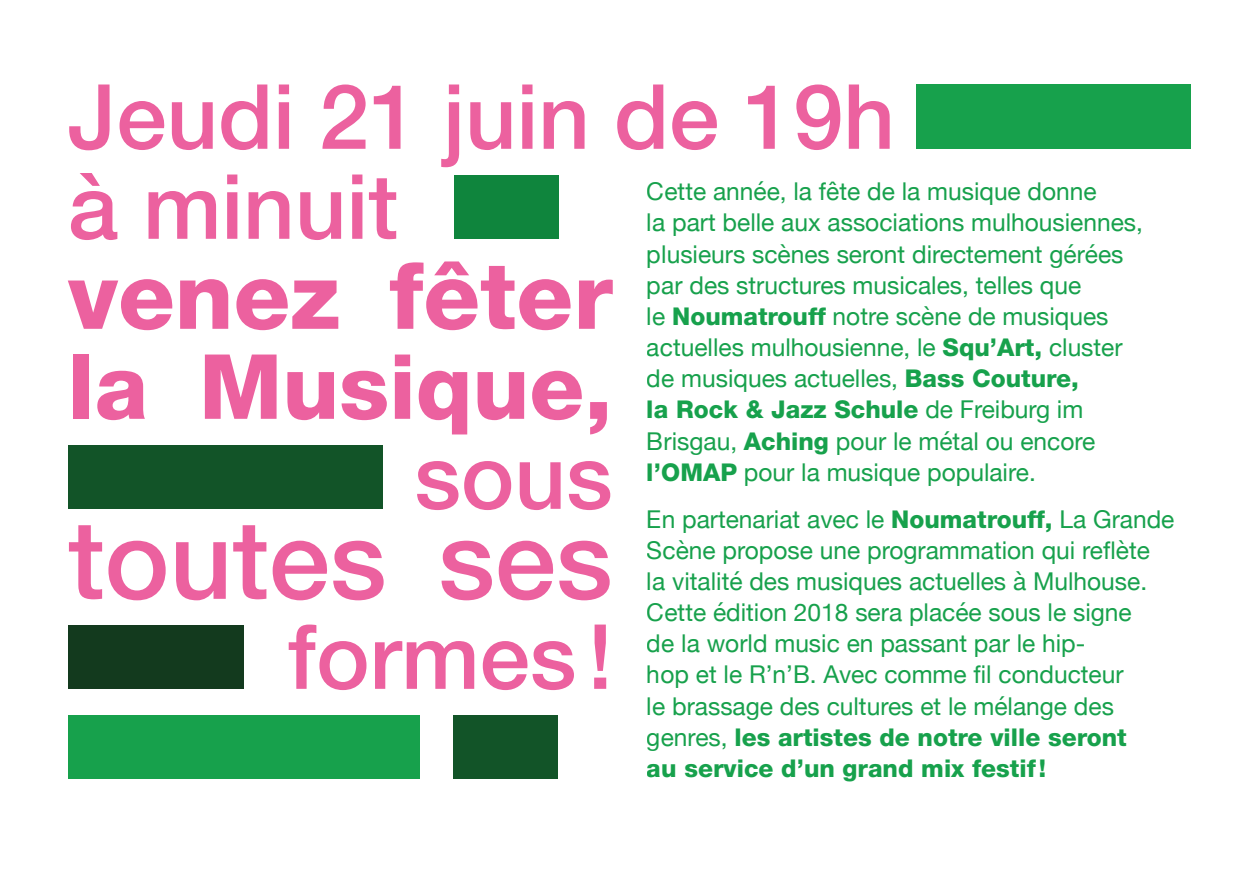
<style>
.page{position:relative;width:1259px;height:893px;background:#fff}
.page>*{position:absolute;margin:0;border:0;box-sizing:border-box;transform-origin:0 0}
.t1{font:500 109.5px "Helvetica Neue";color:#ec619f}
.t2{font:800 93px "Helvetica Neue";color:#ec619f}
.t3{font:500 90px/90px "Helvetica Neue";color:#ec619f}
.t4{font:800 90px "Helvetica Neue";color:#ec619f}
.t5{font:24.6px/31.2px "Helvetica Neue";color:#17a14c}
.s1{font-weight:800}
</style>
<div class="page">
<div style="left:454px;top:175px;width:104px;height:64px;background:#0f853d"></div>
<div style="left:916px;top:85px;width:275px;height:64px;background:#17a14c"></div>
<div style="left:68px;top:445px;width:315px;height:64px;background:#125428"></div>
<div style="left:68px;top:625px;width:176px;height:63px;background:#133a1e"></div>
<div style="left:68px;top:716px;width:352px;height:63px;background:#17a14c"></div>
<div style="left:454px;top:716px;width:104px;height:63px;background:#125428"></div>
<h3 class="t3" style="left:68px;top:71px;width:828px">Jeudi 21 juin de 19h à minuit</h3>
<h2 class="t2" style="left:68px;top:240px;width:546px">venez fêter</h2>
<h3 class="t4" style="left:68px;top:333px;width:546px">la Musique,</h3>
<h3 class="t3" style="left:414px;top:431px;width:200px">sous</h3>
<h1 class="t1" style="left:68px;top:495px;width:546px">toutes ses</h1>
<h3 class="t3" style="left:288px;top:611px;width:326px">formes!</h3>
<p class="t5" style="left:647px;top:177px;width:498px">Cette année, la fête de la musique donne<br>la part belle aux associations mulhousiennes, plusieurs scènes seront directement gérées par des structures musicales, telles que<br>le <span class="s1">Noumatrouff</span> notre scène de musiques actuelles mulhousienne, le <span class="s1">Squ’Art,</span> cluster de musiques actuelles, <span class="s1">Bass Couture,<br>la Rock &amp; Jazz Schule</span> de Freiburg im Brisgau, <span class="s1">Aching</span> pour le métal ou encore <span class="s1">l’OMAP</span> pour la musique populaire.</p>
<p class="t5" style="left:647px;top:505px;width:529px">En partenariat avec le <span class="s1">Noumatrouff,</span> La Grande Scène propose une programmation qui reflète la vitalité des musiques actuelles à Mulhouse.<br>Cette édition 2018 sera placée sous le signe<br>de la world music en passant par le hip-<br>hop et le R’n’B. Avec comme fil conducteur<br>le brassage des cultures et le mélange des genres, <span class="s1">les artistes de notre ville seront<br>au service d’un grand mix festif!</span></p>
</div>
